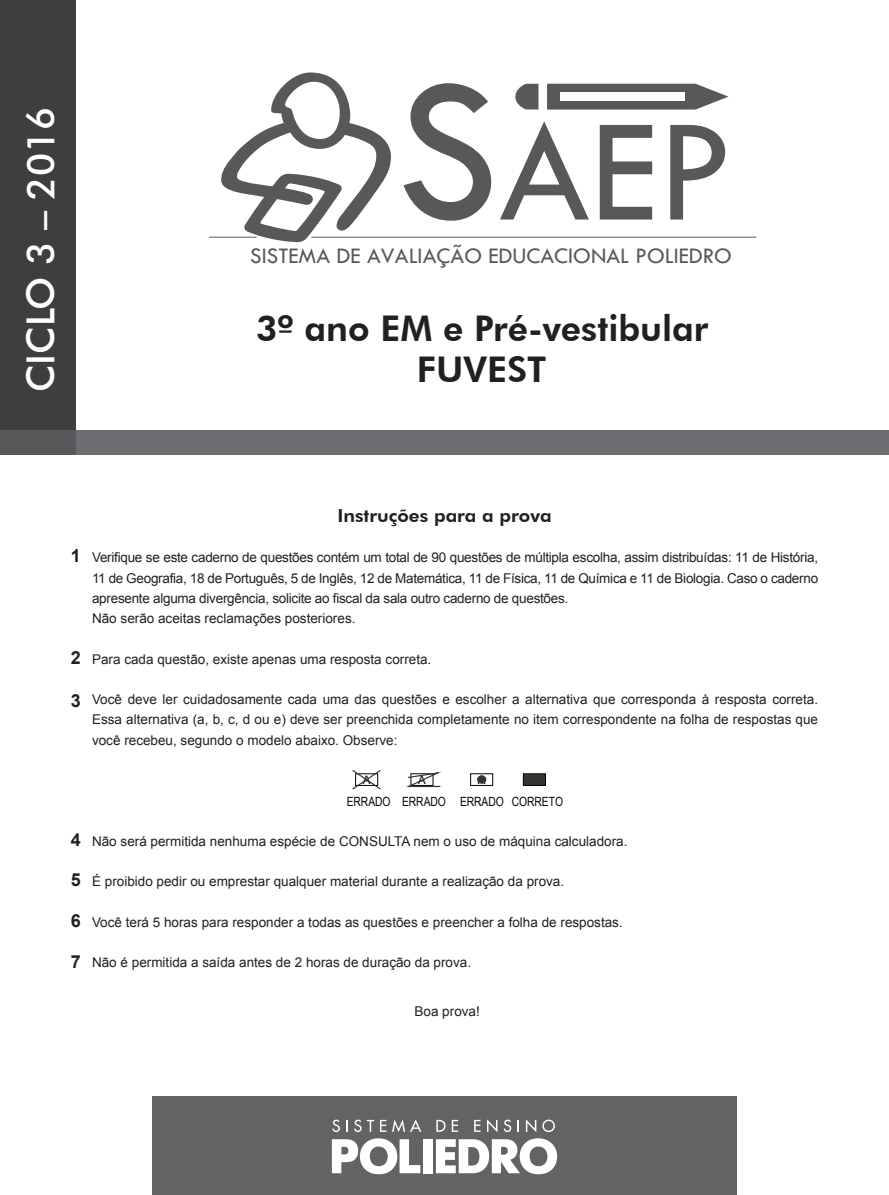
<style>
.page{position:relative;width:889px;height:1195px;background:#fff}
.page>*{position:absolute;margin:0;border:0;box-sizing:border-box;transform-origin:0 0}
.t1{font:152.1px "Tw Cen";color:#57585a}
.t2{font:500 38.85px "Futura BT";color:#fff}
.t3{font:800 35.4px "Futura BT";color:#231f20}
.t4{font:23.1px "Tw Cen";color:#57585a}
.t5{font:800 18px "Futura BT";color:#231f20;scale:1.05 1}
.t6{font:700 18px "Arial";color:#231f20}
.t7{font:13.5px/20.2px "Arial";color:#231f20;text-align:justify}
.t8{font:13.5px/20.2px "Arial";letter-spacing:-.02em;color:#231f20}
.t9{font:12.75px "Arial Narrow";letter-spacing:-.005em;color:#050504}
.t10{font:11.7px "Arial";color:#050504}
.s1{font-size:38.4px}
.s2{font-size:207.3px}
</style>
<div class="page">
<div style="left:152px;top:1097px;width:585px;height:98px;background:#636366"></div>
<svg style="left:332px;top:1138px;width:88px;height:36px"></svg>
<div style="left:423px;top:1139px;width:10px;height:34px;background:#fff"></div>
<svg style="left:436px;top:1138px;width:121px;height:36px"></svg>
<svg style="left:332px;top:1119px;width:8px;height:13px"></svg>
<svg style="left:346px;top:1120px;width:2px;height:12px"></svg>
<svg style="left:354px;top:1119px;width:7px;height:13px"></svg>
<svg style="left:367px;top:1120px;width:7px;height:12px"></svg>
<svg style="left:380px;top:1120px;width:6px;height:12px"></svg>
<svg style="left:392px;top:1119px;width:29px;height:13px"></svg>
<svg style="left:436px;top:1120px;width:9px;height:12px"></svg>
<svg style="left:452px;top:1120px;width:6px;height:12px"></svg>
<svg style="left:474px;top:1120px;width:6px;height:12px"></svg>
<svg style="left:487px;top:1119px;width:10px;height:13px"></svg>
<svg style="left:504px;top:1119px;width:7px;height:13px"></svg>
<svg style="left:517px;top:1120px;width:2px;height:12px"></svg>
<svg style="left:526px;top:1119px;width:10px;height:13px"></svg>
<svg style="left:542px;top:1119px;width:13px;height:13px"></svg>
<div style="left:0;top:430px;width:889px;height:24px;background:#6c6d70"></div>
<div style="left:0;top:0;width:76px;height:430px;background:#3e3e3f"></div>
<div style="left:0;top:430px;width:76px;height:24px;background:#57585a"></div>
<div style="left:470px;top:773px;width:23px;height:13px;border:1px solid #050504"></div>
<div style="left:523px;top:774px;width:22px;height:11px;background:#383531"></div>
<div style="left:523px;top:773px;width:23px;height:13px;border:1px solid #050504"></div>
<svg style="left:406px;top:771px;width:36px;height:17px"></svg>
<svg style="left:352px;top:770px;width:29px;height:20px"></svg>
<svg style="left:477px;top:775px;width:9px;height:9px"></svg>
<svg style="left:547px;top:84px;width:181px;height:26px;background:#6d6e70"></svg>
<div style="left:560px;top:92px;width:125px;height:9px;background:#fff"></div>
<svg style="left:515px;top:84px;width:23px;height:25px"></svg>
<svg style="left:221px;top:72px;width:170px;height:171px"></svg>
<hr style="left:311px;top:237px;width:445px;height:1px;background:#57585a">
<hr style="left:209px;top:237px;width:48px;height:1px;background:#57585a">
<h2 class="t2" style="left:17px;top:392px;width:287px;rotate:-90deg">CICLO 3 <span class="s1">– 2016</span></h2>
<h1 class="t1" style="left:396px;top:80px;width:339px"><span class="s2">S</span>AEP</h1>
<h3 class="t4" style="left:250px;top:241px;width:483px">SISTEMA DE AVALIAÇÃO EDUCACIONAL POLIEDRO</h3>
<h3 class="t3" style="left:256px;top:307px;width:454px">3º ano EM e Pré-vestibular</h3>
<h3 class="t3" style="left:417px;top:348px;width:131px">FUVEST</h3>
<h3 class="t6" style="left:71px;top:542px;width:12px">1</h3>
<h3 class="t6" style="left:71px;top:645px;width:12px">2</h3>
<h3 class="t6" style="left:71px;top:688px;width:12px">3</h3>
<h3 class="t6" style="left:71px;top:827px;width:12px">4</h3>
<h3 class="t6" style="left:71px;top:867px;width:12px">5</h3>
<h3 class="t6" style="left:71px;top:908px;width:12px">6</h3>
<h3 class="t6" style="left:71px;top:949px;width:12px">7</h3>
<h3 class="t5" style="left:337px;top:505px;width:205px">Instruções para a prova</h3>
<p class="t8" style="left:92px;top:547px;width:727px">Verifique se este caderno de questões contém um total de 90 questões de múltipla escolha, assim distribuídas: 11 de História, 11 de Geografia, 18 de Português, 5 de Inglês, 12 de Matemática, 11 de Física, 11 de Química e 11 de Biologia. Caso o caderno apresente alguma divergência, solicite ao fiscal da sala outro caderno de questões.<br>Não serão aceitas reclamações posteriores.</p>
<p class="t7" style="left:92px;top:649px;width:341px">Para cada questão, existe apenas uma resposta correta.</p>
<p class="t7" style="left:92px;top:689px;width:727px">Você deve ler cuidadosamente cada uma das questões e escolher a alternativa que corresponda à resposta correta.<br>Essa alternativa (a, b, c, d ou e) deve ser preenchida completamente no item correspondente na folha de respostas que você recebeu, segundo o modelo abaixo. Observe:</p>
<p class="t10" style="left:363px;top:772px;width:9px">A</p>
<p class="t10" style="left:418px;top:772px;width:9px">A</p>
<p class="t10" style="left:478px;top:772px;width:9px">A</p>
<p class="t9" style="left:347px;top:794px;width:218px">ERRADO ERRADO ERRADO CORRETO</p>
<p class="t7" style="left:92px;top:831px;width:537px">Não será permitida nenhuma espécie de CONSULTA nem o uso de máquina calculadora.</p>
<p class="t7" style="left:92px;top:871px;width:473px">É proibido pedir ou emprestar qualquer material durante a realização da prova.</p>
<p class="t7" style="left:92px;top:912px;width:532px">Você terá 5 horas para responder a todas as questões e preencher a folha de respostas.</p>
<p class="t7" style="left:92px;top:952px;width:380px">Não é permitida a saída antes de 2 horas de duração da prova.</p>
<p class="t7" style="left:414px;top:1000px;width:67px">Boa prova!</p>
</div>
